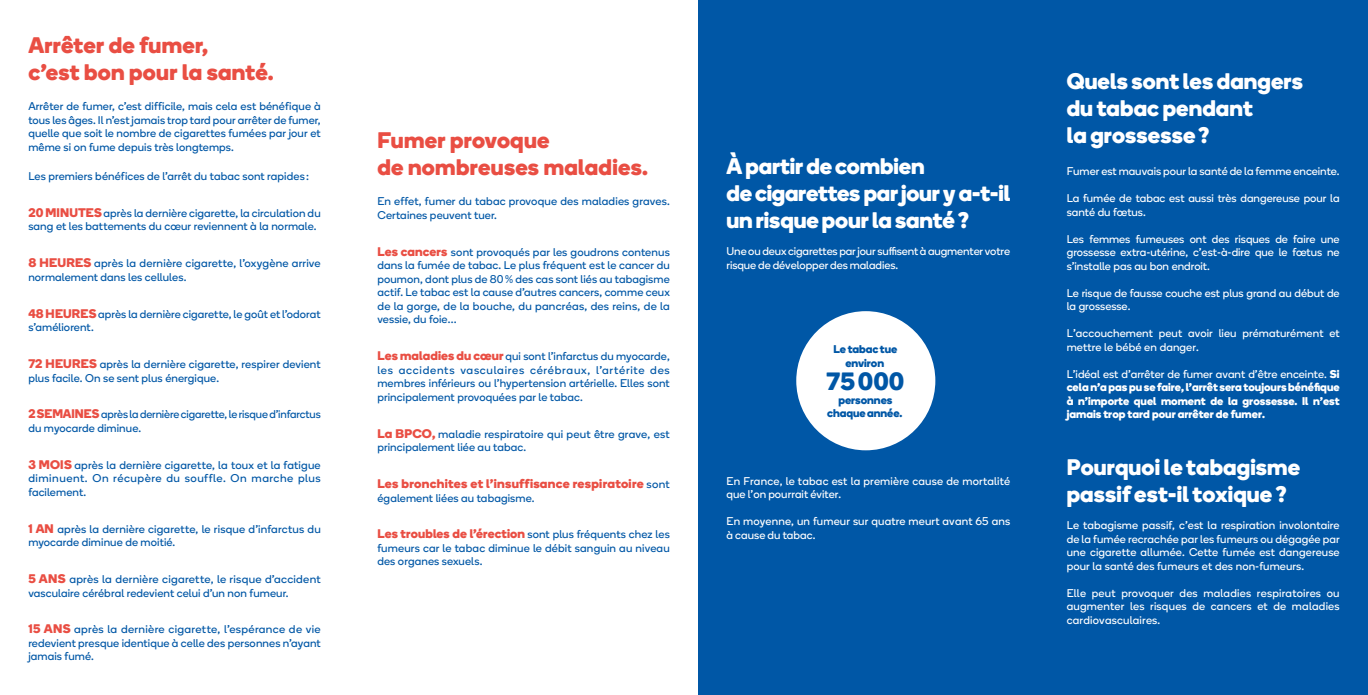
<style>
.page{position:relative;width:1368px;height:695px;background:#fff}
.page>*{position:absolute;margin:0;border:0;box-sizing:border-box;transform-origin:0 0}
.t1{font:700 25px "Boing";letter-spacing:-.005em;color:#0057a6}
.t2{font:700 22.5px/27px "Boing";letter-spacing:.005em;color:#fff}
.t3{font:700 22.5px/27px "Boing";letter-spacing:.015em;color:#e94e43}
.t4{font:700 12.5px "Boing";letter-spacing:.02em;color:#e94e43}
.t5{font:11.25px/13.5px "Boing";letter-spacing:.01em;color:#0057a6}
.t6{font:11.25px/13.5px "Boing";letter-spacing:.005em;color:#fff}
.t7{font:700 11.25px/13.5px "Boing";color:#fff;text-align:justify}
.t8{font:700 11.25px/13.5px "Boing";letter-spacing:-.005em;color:#0057a6;text-align:center}
.s1{font-weight:700;font-size:12.5px;color:#e94e43}
.s2{font-weight:400;font-size:11.25px;color:#0057a6}
.s3{font-weight:400}
</style>
<div class="page">
<div style="left:698px;top:0;width:670px;height:694px;background:#0057a6"></div>
<div style="left:796px;top:311px;width:139px;height:139px;background:#fff;border-radius:50%"></div>
<h2 class="t3" style="left:28px;top:30px;width:247px">Arrêter de fumer,<br>c’est bon pour la santé.</h2>
<p class="t5" style="left:28px;top:99px;width:294px;text-align:justify">Arrêter de fumer, c’est difficile, mais cela est bénéfique à tous les âges. Il n’est jamais trop tard pour arrêter de fumer, quelle que soit le nombre de cigarettes fumées par jour et même si on fume depuis très longtemps.</p>
<p class="t5" style="left:28px;top:169px;width:282px">Les premiers bénéfices de l’arrêt du tabac sont rapides :</p>
<p class="t5" style="left:28px;top:206px;width:294px"><span class="s1">20 MINUTES</span>après la dernière cigarette, la circulation du sang et les battements du cœur reviennent à la normale.</p>
<p class="t5" style="left:28px;top:256px;width:294px"><span class="s1">8 HEURES</span> après la dernière cigarette, l’oxygène arrive normalement dans les cellules.</p>
<p class="t5" style="left:28px;top:306px;width:294px"><span class="s1">48 HEURES</span> après la dernière cigarette, le goût et l’odorat s’améliorent.</p>
<p class="t5" style="left:28px;top:357px;width:294px"><span class="s1">72 HEURES</span> après la dernière cigarette, respirer devient plus facile. On se sent plus énergique.</p>
<p class="t5" style="left:28px;top:407px;width:294px"><span class="s1">2 SEMAINES</span> après la dernière cigarette, le risque d’infarctus du myocarde diminue.</p>
<p class="t5" style="left:28px;top:457px;width:294px;text-align:justify"><span class="s1">3 MOIS</span> après la dernière cigarette, la toux et la fatigue diminuent. On récupère du souffle. On marche plus facilement.</p>
<p class="t5" style="left:28px;top:521px;width:294px"><span class="s1">1 AN</span> après la dernière cigarette, le risque d’infarctus du myocarde diminue de moitié.</p>
<p class="t5" style="left:28px;top:572px;width:294px"><span class="s1">5 ANS</span> après la dernière cigarette, le risque d’accident vasculaire cérébral redevient celui d’un non fumeur.</p>
<p class="t5" style="left:28px;top:622px;width:294px;text-align:justify"><span class="s1">15 ANS</span> après la dernière cigarette, l’espérance de vie redevient presque identique à celle des personnes n’ayant jamais fumé.</p>
<h2 class="t3" style="left:377px;top:125px;width:272px">Fumer provoque<br>de nombreuses maladies.</h2>
<p class="t5" style="left:377px;top:194px;width:294px">En effet, fumer du tabac provoque des maladies graves.<br>Certaines peuvent tuer.</p>
<p class="t5" style="left:377px;top:245px;width:294px;text-align:justify"><span class="s1">Les cancers</span> sont provoqués par les goudrons contenus dans la fumée de tabac. Le plus fréquent est le cancer du poumon, dont plus de 80% des cas sont liés au tabagisme actif. Le tabac est la cause d’autres cancers, comme ceux de la gorge, de la bouche, du pancréas, des reins, de la vessie, du foie…</p>
<p class="t5" style="left:377px;top:349px;width:294px;text-align:justify"><span class="s1">Les maladies du cœur</span> qui sont l’infarctus du myocarde, les accidents vasculaires cérébraux, l’artérite des membres inférieurs ou l’hypertension artérielle. Elles sont principalement provoquées par le tabac.</p>
<p class="t5" style="left:377px;top:426px;width:294px"><span class="s1">La BPCO,</span> maladie respiratoire qui peut être grave, est principalement liée au tabac.</p>
<p class="t4" style="left:377px;top:474px;width:294px">Les bronchites et l’insuffisance respiratoire <span class="s2">sont</span></p>
<p class="t5" style="left:377px;top:490px;width:159px">également liées au tabagisme.</p>
<p class="t5" style="left:377px;top:527px;width:294px;text-align:justify"><span class="s1">Les troubles de l’érection</span> sont plus fréquents chez les fumeurs car le tabac diminue le débit sanguin au niveau des organes sexuels.</p>
<h2 class="t2" style="left:726px;top:152px;width:285px">À partir de combien<br>de cigarettes par jour y a-t-il un risque pour la santé?</h2>
<p class="t6" style="left:726px;top:244px;width:285px">Une ou deux cigarettes par jour suffisent à augmenter votre risque de développer des maladies.</p>
<p class="t8" style="left:833px;top:342px;width:65px">Le tabac tue environ</p>
<h1 class="t1" style="left:826px;top:363px;width:79px">75000</h1>
<p class="t8" style="left:827px;top:392px;width:77px">personnes chaque année.</p>
<p class="t6" style="left:726px;top:474px;width:285px">En France, le tabac est la première cause de mortalité que l’on pourrait éviter.</p>
<p class="t6" style="left:726px;top:514px;width:285px">En moyenne, un fumeur sur quatre meurt avant 65 ans à cause du tabac.</p>
<h2 class="t2" style="left:1067px;top:67px;width:238px">Quels sont les dangers du tabac pendant<br>la grossesse?</h2>
<p class="t6" style="left:1067px;top:164px;width:274px">Fumer est mauvais pour la santé de la femme enceinte.</p>
<p class="t6" style="left:1067px;top:191px;width:274px">La fumée de tabac est aussi très dangereuse pour la santé du fœtus.</p>
<p class="t6" style="left:1067px;top:231px;width:274px;text-align:justify">Les femmes fumeuses ont des risques de faire une grossesse extra-utérine, c’est-à-dire que le fœtus ne s’installe pas au bon endroit.</p>
<p class="t6" style="left:1067px;top:285px;width:274px">Le risque de fausse couche est plus grand au début de la grossesse.</p>
<p class="t6" style="left:1067px;top:326px;width:274px">L’accouchement peut avoir lieu prématurément et mettre le bébé en danger.</p>
<p class="t7" style="left:1067px;top:366px;width:274px"><span class="s3">L’idéal est d’arrêter de fumer avant d’être enceinte.</span> Si cela n’a pas pu se faire, l’arrêt sera toujours bénéfique à n’importe quel moment de la grossesse. Il n’est jamais trop tard pour arrêter de fumer.</p>
<h2 class="t2" style="left:1067px;top:452px;width:235px">Pourquoi le tabagisme passif est-il toxique ?</h2>
<p class="t6" style="left:1067px;top:518px;width:274px;text-align:justify">Le tabagisme passif, c’est la respiration involontaire de la fumée recrachée par les fumeurs ou dégagée par une cigarette allumée. Cette fumée est dangereuse pour la santé des fumeurs et des non-fumeurs.</p>
<p class="t6" style="left:1067px;top:585px;width:274px;text-align:justify">Elle peut provoquer des maladies respiratoires ou augmenter les risques de cancers et de maladies cardiovasculaires.</p>
</div>
